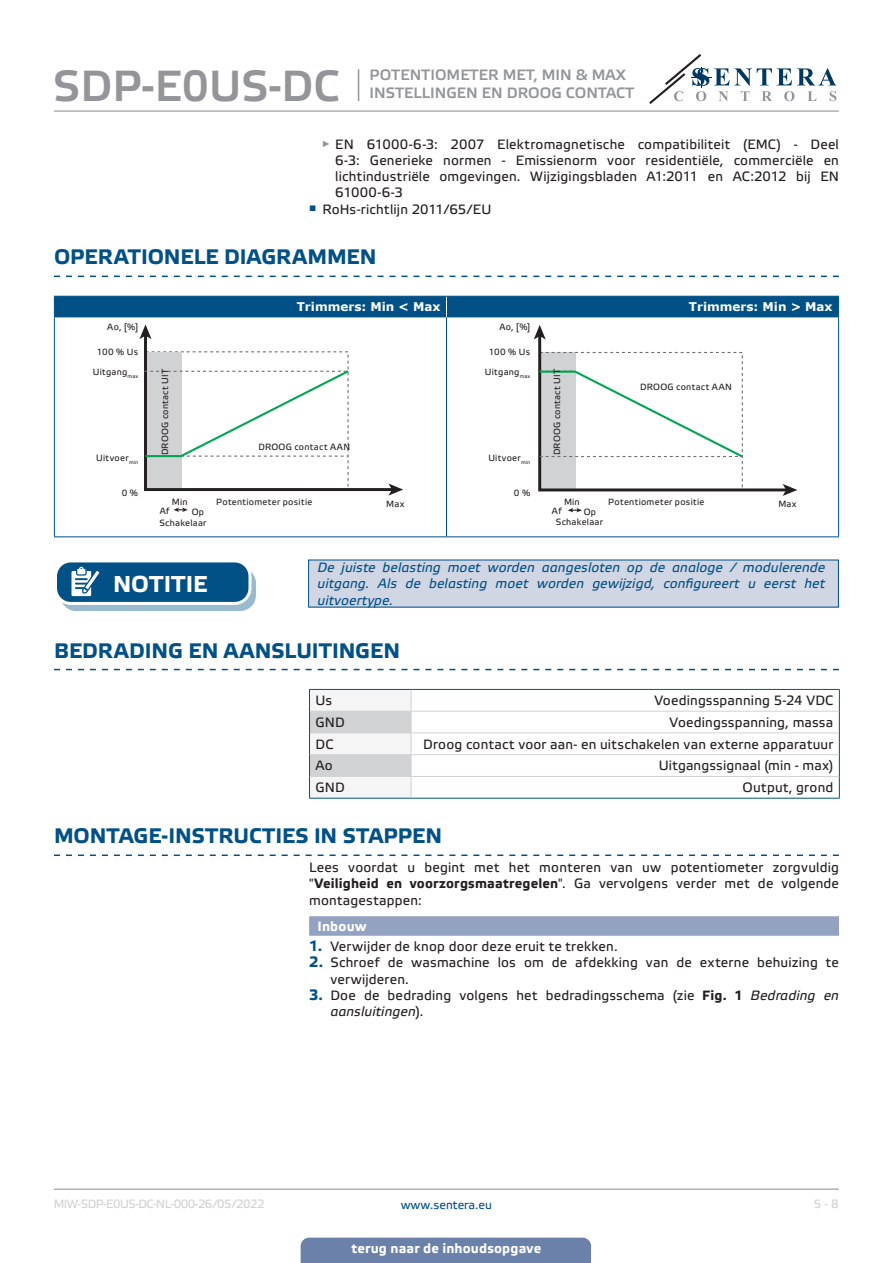
<style>
.page{position:relative;width:893px;height:1263px;background:#fff}
.page>*{position:absolute;margin:0;border:0;box-sizing:border-box;transform-origin:0 0}
.t1{font:43.5px "Etelka Medium Pro";color:#939598}
.t2{font:700 22.95px "Etelka Text Pro";letter-spacing:.005em;color:#fff}
.t3{font:700 21px "Etelka Text Pro";letter-spacing:-.005em;color:#015186}
.t4{font:15px/18px "Etelka Medium Pro";color:#939598}
.body{font:13.5px/16.2px "Etelka Text Pro";letter-spacing:.015em;color:#231f20;text-align:justify}
.table_text{font:13.5px "Etelka Text Pro";letter-spacing:.015em;color:#231f20}
.attention{font:italic 13.5px/16.2px "Etelka Text Pro";letter-spacing:.01em;color:#015186;text-align:justify}
.Number-roman{font:700 13.5px "Etelka Text Pro";letter-spacing:.01em;color:#fff}
.t5{font:12px "Etelka Text Pro";letter-spacing:-.04em;color:#d1d2d4}
.t6{font:700 12px "Verdana";color:#fff}
.t7{font:12px "Etelka Text Pro";color:#015186}
.TABLE_TEXT_WHITE{font:9px "Etelka Text Pro";letter-spacing:.03em;color:#231f20}
.s1{font-weight:700}
.s2{font-weight:700;font-size:15px;color:#015186}
.s3{font-style:italic}
</style>
<div class="page">
<hr style="left:54px;top:111px;width:785px;height:1px;background:#939598">
<hr style="left:54px;top:1188px;width:785px;height:2px;background:#939598">
<svg style="left:649px;top:54px;width:187px;height:50px"></svg>
<div style="left:301px;top:1237px;width:290px;height:26px;background:#6c81aa"></div>
<hr style="left:358px;top:69px;width:1px;height:32px;background:#939598">
<svg style="left:54px;top:276px;width:785px;height:1px"></svg>
<svg style="left:54px;top:669px;width:785px;height:1px"></svg>
<div style="left:54px;top:296px;width:785px;height:21px;background:#015186"></div>
<hr style="left:54px;top:317px;width:1px;height:219px;background:#015186">
<hr style="left:446px;top:317px;width:1px;height:219px;background:#015186">
<hr style="left:838px;top:317px;width:1px;height:219px;background:#015186">
<hr style="left:54px;top:536px;width:392px;height:1px;background:#015186">
<hr style="left:446px;top:536px;width:393px;height:1px;background:#015186">
<svg style="left:174px;top:507px;width:14px;height:5px"></svg>
<svg style="left:139px;top:324px;width:264px;height:172px"></svg>
<svg style="left:568px;top:508px;width:14px;height:4px"></svg>
<svg style="left:534px;top:325px;width:263px;height:171px"></svg>
<div style="left:309px;top:560px;width:529px;height:47px;background:#d1d6e4"></div>
<div style="left:61px;top:568px;width:194px;height:42px;background:#9abacf;border-radius:15px"></div>
<div style="left:60px;top:567px;width:196px;height:44px;border:1px solid #015186;border-radius:15px"></div>
<div style="left:56px;top:561px;width:194px;height:42px;background:#015186;border-radius:15px"></div>
<div style="left:54px;top:559px;width:197px;height:46px;border:3px solid #fff;border-radius:15px"></div>
<svg style="left:71px;top:567px;width:34px;height:37px"></svg>
<svg style="left:412px;top:690px;width:427px;height:108px"></svg>
<hr style="left:411px;top:689px;width:429px;height:1px;background:#015186">
<svg style="left:839px;top:690px;width:1px;height:108px"></svg>
<hr style="left:309px;top:798px;width:102px;height:1px;background:#015186">
<hr style="left:411px;top:798px;width:429px;height:1px;background:#015186">
<hr style="left:411px;top:711px;width:428px;height:1px;background:#d1d2d4">
<svg style="left:309px;top:689px;width:103px;height:109px"></svg>
<hr style="left:310px;top:732px;width:101px;height:1px;background:#d1d2d4">
<hr style="left:310px;top:754px;width:101px;height:1px;background:#d1d2d4">
<hr style="left:310px;top:776px;width:101px;height:1px;background:#d1d2d4">
<hr style="left:411px;top:732px;width:428px;height:1px;background:#d1d2d4">
<hr style="left:411px;top:754px;width:428px;height:1px;background:#d1d2d4">
<hr style="left:411px;top:776px;width:428px;height:1px;background:#d1d2d4">
<svg style="left:54px;top:854px;width:785px;height:2px"></svg>
<div style="left:309px;top:916px;width:530px;height:20px;background:#94a2c2"></div>
<h1 class="t1" style="left:53px;top:62px;width:288px">SDP-E0US-DC</h1>
<p class="t4" style="left:370px;top:66px;width:266px">POTENTIOMETER MET, MIN &amp; MAX<br>INSTELLINGEN EN DROOG CONTACT</p>
<p class="body" style="left:335px;top:137px;width:505px;text-indent:-13px"><sup>►</sup> EN 61000-6-3: 2007 Elektromagnetische compatibiliteit (EMC) - Deel 6-3: Generieke normen - Emissienorm voor residentiële, commerciële en lichtindustriële omgevingen. Wijzigingsbladen A1:2011 en AC:2012 bij EN 61000-6-3</p>
<p class="body" style="left:309px;top:202px;width:184px"><sup>■</sup> RoHs-richtlijn 2011/65/EU</p>
<p class="t3" style="left:54px;top:245px;width:324px">OPERATIONELE DIAGRAMMEN</p>
<p class="t6" style="left:297px;top:298px;width:145px">Trimmers: Min &lt; Max</p>
<p class="t6" style="left:689px;top:298px;width:145px">Trimmers: Min &gt; Max</p>
<p class="TABLE_TEXT_WHITE" style="left:107px;top:322px;width:32px">Ao, [%]</p>
<p class="TABLE_TEXT_WHITE" style="left:97px;top:347px;width:43px">100 % Us</p>
<p class="TABLE_TEXT_WHITE" style="left:499px;top:322px;width:32px">Ao, [%]</p>
<p class="TABLE_TEXT_WHITE" style="left:489px;top:347px;width:43px">100 % Us</p>
<p class="TABLE_TEXT_WHITE" style="left:93px;top:367px;width:47px">Uitgang<sub>max</sub></p>
<p class="TABLE_TEXT_WHITE" style="left:96px;top:453px;width:43px">Uitvoer<sub>min</sub></p>
<p class="TABLE_TEXT_WHITE" style="left:122px;top:488px;width:18px">0 %</p>
<p class="TABLE_TEXT_WHITE" style="left:160px;top:455px;width:88px;rotate:-90deg">DROOG contact UIT</p>
<p class="TABLE_TEXT_WHITE" style="left:258px;top:442px;width:93px">DROOG contact AAN</p>
<p class="TABLE_TEXT_WHITE" style="left:485px;top:367px;width:47px">Uitgang<sub>max</sub></p>
<p class="TABLE_TEXT_WHITE" style="left:488px;top:453px;width:43px">Uitvoer<sub>min</sub></p>
<p class="TABLE_TEXT_WHITE" style="left:514px;top:488px;width:18px">0 %</p>
<p class="TABLE_TEXT_WHITE" style="left:552px;top:455px;width:88px;rotate:-90deg">DROOG contact UIT</p>
<p class="TABLE_TEXT_WHITE" style="left:640px;top:382px;width:93px">DROOG contact AAN</p>
<p class="TABLE_TEXT_WHITE" style="left:172px;top:497px;width:17px">Min</p>
<p class="TABLE_TEXT_WHITE" style="left:216px;top:497px;width:98px">Potentiometer positie</p>
<p class="TABLE_TEXT_WHITE" style="left:386px;top:499px;width:20px">Max</p>
<p class="TABLE_TEXT_WHITE" style="left:160px;top:506px;width:11px">Af</p>
<p class="TABLE_TEXT_WHITE" style="left:159px;top:518px;width:49px">Schakelaar</p>
<p class="TABLE_TEXT_WHITE" style="left:192px;top:507px;width:14px">Op</p>
<p class="TABLE_TEXT_WHITE" style="left:564px;top:497px;width:17px">Min</p>
<p class="TABLE_TEXT_WHITE" style="left:608px;top:497px;width:98px">Potentiometer positie</p>
<p class="TABLE_TEXT_WHITE" style="left:778px;top:499px;width:20px">Max</p>
<p class="TABLE_TEXT_WHITE" style="left:552px;top:506px;width:11px">Af</p>
<p class="TABLE_TEXT_WHITE" style="left:556px;top:517px;width:49px">Schakelaar</p>
<p class="TABLE_TEXT_WHITE" style="left:584px;top:507px;width:14px">Op</p>
<p class="t2" style="left:113px;top:571px;width:96px">NOTITIE</p>
<p class="attention" style="left:317px;top:560px;width:509px">De juiste belasting moet worden aangesloten op de analoge / modulerende uitgang. Als de belasting moet worden gewijzigd, configureert u eerst het uitvoertype.</p>
<p class="t3" style="left:54px;top:639px;width:348px">BEDRADING EN AANSLUITINGEN</p>
<p class="table_text" style="left:315px;top:693px;width:18px">Us</p>
<p class="table_text" style="left:654px;top:693px;width:180px">Voedingsspanning 5-24 VDC</p>
<p class="table_text" style="left:315px;top:715px;width:31px">GND</p>
<p class="table_text" style="left:669px;top:715px;width:165px">Voedingsspanning, massa</p>
<p class="table_text" style="left:315px;top:737px;width:19px">DC</p>
<p class="table_text" style="left:423px;top:737px;width:412px">Droog contact voor aan- en uitschakelen van externe apparatuur</p>
<p class="table_text" style="left:315px;top:758px;width:19px">Ao</p>
<p class="table_text" style="left:659px;top:758px;width:176px">Uitgangssignaal (min - max)</p>
<p class="table_text" style="left:315px;top:780px;width:31px">GND</p>
<p class="table_text" style="left:743px;top:780px;width:92px">Output, grond</p>
<p class="t3" style="left:54px;top:824px;width:390px">MONTAGE-INSTRUCTIES IN STAPPEN</p>
<p class="body" style="left:309px;top:860px;width:531px">Lees voordat u begint met het monteren van uw potentiometer zorgvuldig "<span class="s1">Veiligheid en voorzorgsmaatregelen</span>". Ga vervolgens verder met de volgende montagestappen:</p>
<p class="Number-roman" style="left:318px;top:918px;width:50px">Inbouw</p>
<p class="body" style="left:309px;top:939px;width:310px"><span class="s2">1.</span> Verwijder de knop door deze eruit te trekken.</p>
<p class="body" style="left:330px;top:955px;width:510px;text-indent:-21px"><span class="s2">2.</span> Schroef de wasmachine los om de afdekking van de externe behuizing te verwijderen.</p>
<p class="body" style="left:330px;top:988px;width:510px;text-indent:-21px"><span class="s2">3.</span> Doe de bedrading volgens het bedradingsschema (zie <span class="s1">Fig. 1</span> <span class="s3">Bedrading en aansluitingen</span>).</p>
<p class="t5" style="left:54px;top:1197px;width:212px">MIW-SDP-E0US-DC-NL-000 - 26 / 05 / 2022</p>
<p class="t7" style="left:401px;top:1198px;width:93px">www.sentera.eu</p>
<p class="t5" style="left:814px;top:1197px;width:27px">5 - 8</p>
<p class="Number-roman" style="left:351px;top:1240px;width:191px">terug naar de inhoudsopgave</p>
</div>
